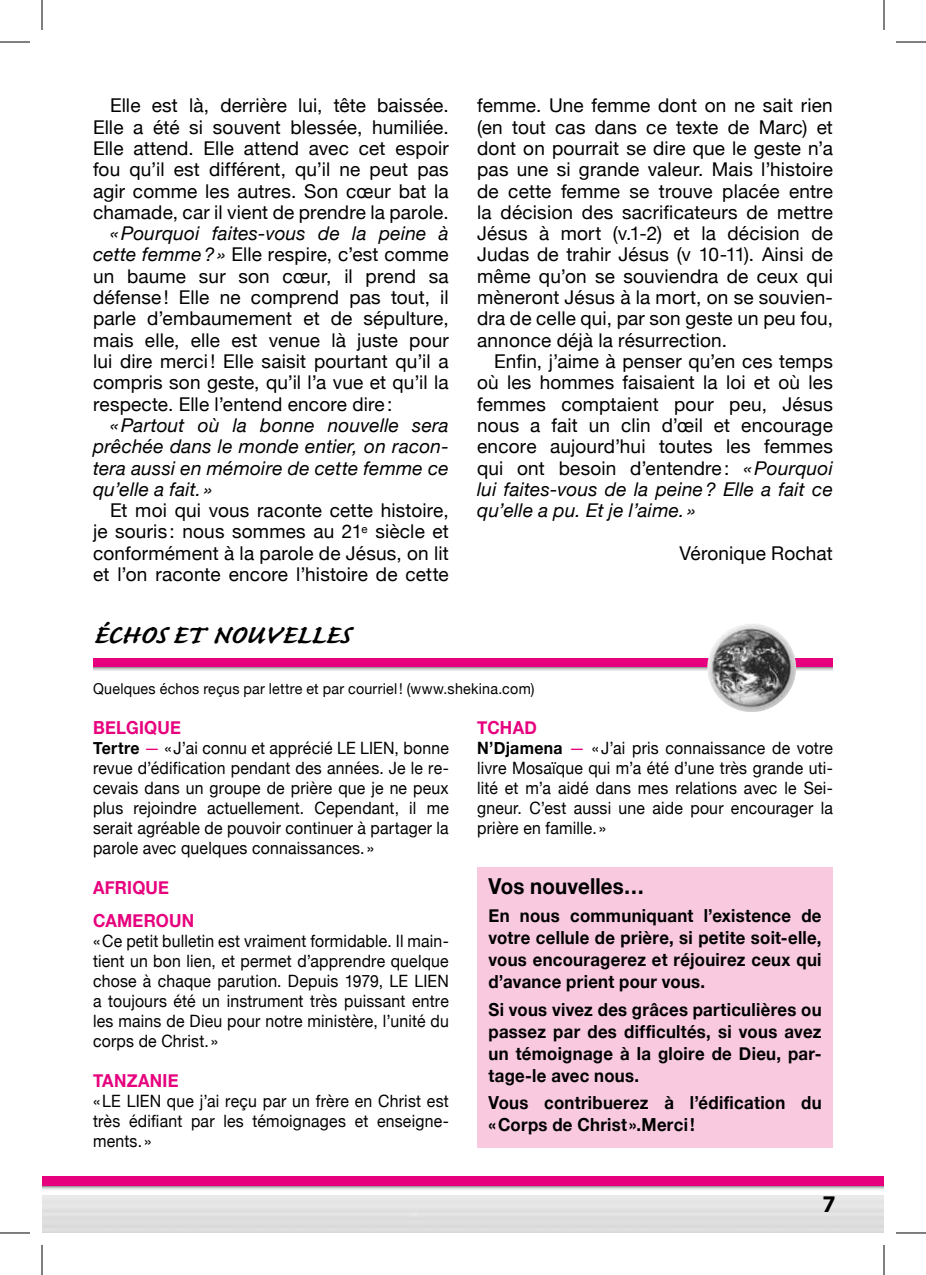
<style>
.page{position:relative;width:926px;height:1275px;background:#fff}
.page>*{position:absolute;margin:0;border:0;box-sizing:border-box;transform-origin:0 0}
.t1{font:700 34px "Caflisch Script";color:#000}
.t2{font:700 24px "Myriad";color:#000}
.t3{font:700 22px "Helvetica Neue";letter-spacing:.005em;color:#000;scale:.93 1}
.t4{font:19px/21.2px "Helvetica Neue";letter-spacing:.01em;color:#000;text-align:justify}
.t5{font:italic 19px/21.2px "Helvetica Neue";letter-spacing:.01em;color:#000;text-align:justify}
.t6{font:700 18px/22px "Helvetica Neue";letter-spacing:.015em;color:#000;text-align:justify;scale:.93 1}
.t7{font:700 18px/32.4px "Helvetica Neue";letter-spacing:.015em;color:#e6007d;scale:.93 1}
.t8{font:17px/20px "Helvetica Neue";letter-spacing:.015em;color:#000;text-align:justify;scale:.93 1}
.t9{font:15px "Helvetica Neue";letter-spacing:.02em;color:#000;scale:.95 1}
.s1{font-style:italic}
.s2{font-weight:700}
.s3{color:#e6007d}
</style>
<div class="page">
<svg style="left:42px;top:1185px;width:842px;height:5px"></svg>
<div style="left:42px;top:1176px;width:842px;height:9px;background:#e6007d"></div>
<svg style="left:93px;top:666px;width:740px;height:5px;background:#cea0b9"></svg>
<div style="left:93px;top:658px;width:740px;height:8px;background:#e6007d"></div>
<img style="left:707px;top:624px;width:89px;height:88px">
<div style="left:477px;top:867px;width:356px;height:281px;background:#f8c9df"></div>
<hr style="left:0;top:42px;width:30px;height:1px;background:#000">
<hr style="left:896px;top:42px;width:30px;height:1px;background:#000">
<hr style="left:0;top:1232px;width:30px;height:1px;background:#000">
<hr style="left:896px;top:1232px;width:30px;height:1px;background:#000">
<hr style="left:42px;top:0;width:1px;height:30px;background:#000">
<hr style="left:42px;top:1245px;width:1px;height:30px;background:#000">
<hr style="left:884px;top:0;width:1px;height:30px;background:#000">
<hr style="left:884px;top:1245px;width:1px;height:30px;background:#000">
<p class="t4" style="left:93px;top:95px;width:357px;text-indent:17px">Elle est là, derrière lui, tête baissée.<br>Elle a été si souvent blessée, humiliée.<br>Elle attend. Elle attend avec cet espoir fou qu’il est différent, qu’il ne peut pas agir comme les autres. Son cœur bat la chamade, car il vient de prendre la parole.</p>
<p class="t4" style="left:93px;top:222px;width:357px;text-indent:17px"><span class="s1">«Pourquoi faites-vous de la peine à cette femme?»</span> Elle respire, c’est comme un baume sur son cœur, il prend sa défense! Elle ne comprend pas tout, il parle d’embaumement et de sépulture, mais elle, elle est venue là juste pour lui dire merci! Elle saisit pourtant qu’il a compris son geste, qu’il l’a vue et qu’il la respecte. Elle l’entend encore dire:</p>
<p class="t5" style="left:93px;top:414px;width:357px;text-indent:17px">«Partout où la bonne nouvelle sera prêchée dans le monde entier, on racon&shy;tera aussi en mémoire de cette femme ce qu’elle a fait. »</p>
<p class="t4" style="left:93px;top:499px;width:357px;text-indent:17px">Et moi qui vous raconte cette histoire, je souris : nous sommes au 21<sup>e</sup> siècle et conformément à la parole de Jésus, on lit et l’on raconte encore l’histoire de cette</p>
<p class="t4" style="left:477px;top:95px;width:357px">femme. Une femme dont on ne sait rien (en tout cas dans ce texte de Marc) et dont on pourrait se dire que le geste n’a pas une si grande valeur. Mais l’histoire de cette femme se trouve placée entre la décision des sacrificateurs de mettre Jésus à mort (v.1-2) et la décision de Judas de trahir Jésus (v 10-11). Ainsi de même qu’on se souviendra de ceux qui mèneront Jésus à la mort, on se souvien&shy;dra de celle qui, par son geste un peu fou, annonce déjà la résurrection.</p>
<p class="t4" style="left:477px;top:350px;width:357px;text-indent:17px">Enfin, j’aime à penser qu’en ces temps où les hommes faisaient la loi et où les femmes comptaient pour peu, Jésus nous a fait un clin d’œil et encourage encore aujourd’hui toutes les femmes qui ont besoin d’entendre: <span class="s1">«Pourquoi lui faites-vous de la peine? Elle a fait ce qu’elle a pu. Et je l’aime. »</span></p>
<p class="t4" style="left:679px;top:542px;width:155px">Véronique Rochat</p>
<h1 class="t1" style="left:93px;top:617px;width:259px">ÉCHOS ET NOUVELLES</h1>
<p class="t9" style="left:93px;top:680px;width:466px">Quelques échos reçus par lettre et par courriel! (www.shekina.com)</p>
<p class="t7" style="left:93px;top:711px;width:96px">BELGIQUE</p>
<p class="t8" style="left:93px;top:737px;width:384px"><span class="s2">Tertre</span> <span class="s3">—</span> «J’ai connu et apprécié LE LIEN, bonne revue d’édification pendant des années. Je le re&shy;cevais dans un groupe de prière que je ne peux plus rejoindre actuellement. Cependant, il me serait agréable de pouvoir continuer à partager la parole avec quelques connaissances. »</p>
<p class="t7" style="left:93px;top:871px;width:110px">AFRIQUE<br>CAMEROUN</p>
<p class="t8" style="left:93px;top:930px;width:384px">«Ce petit bulletin est vraiment formidable. Il main&shy;tient un bon lien, et permet d’apprendre quelque chose à chaque parution. Depuis 1979, LE LIEN a toujours été un instrument très puissant entre les mains de Dieu pour notre ministère, l’unité du corps de Christ. »</p>
<p class="t7" style="left:93px;top:1064px;width:94px">TANZANIE</p>
<p class="t8" style="left:93px;top:1091px;width:384px">«LE LIEN que j’ai reçu par un frère en Christ est très édifiant par les témoignages et enseigne&shy;ments. »</p>
<p class="t7" style="left:477px;top:711px;width:66px">TCHAD</p>
<p class="t8" style="left:477px;top:737px;width:384px"><span class="s2">N’Djamena</span> <span class="s3">—</span> «J’ai pris connaissance de votre livre Mosaïque qui m’a été d’une très grande uti&shy;lité et m’a aidé dans mes relations avec le Sei&shy;gneur. C’est aussi une aide pour encourager la prière en famille. »</p>
<p class="t3" style="left:488px;top:873px;width:169px">Vos nouvelles…</p>
<p class="t6" style="left:488px;top:904px;width:360px">En nous communiquant l’existence de votre cellule de prière, si petite soit-elle, vous encouragerez et réjouirez ceux qui d’avance prient pour vous.</p>
<p class="t6" style="left:488px;top:998px;width:360px">Si vous vivez des grâces particulières ou passez par des difficultés, si vous avez un témoignage à la gloire de Dieu, par&shy;tage-le avec nous.</p>
<p class="t6" style="left:488px;top:1091px;width:360px">Vous contribuerez à l’édification du «Corps de Christ».Merci!</p>
<p class="t2" style="left:822px;top:1191px;width:15px">7</p>
</div>
